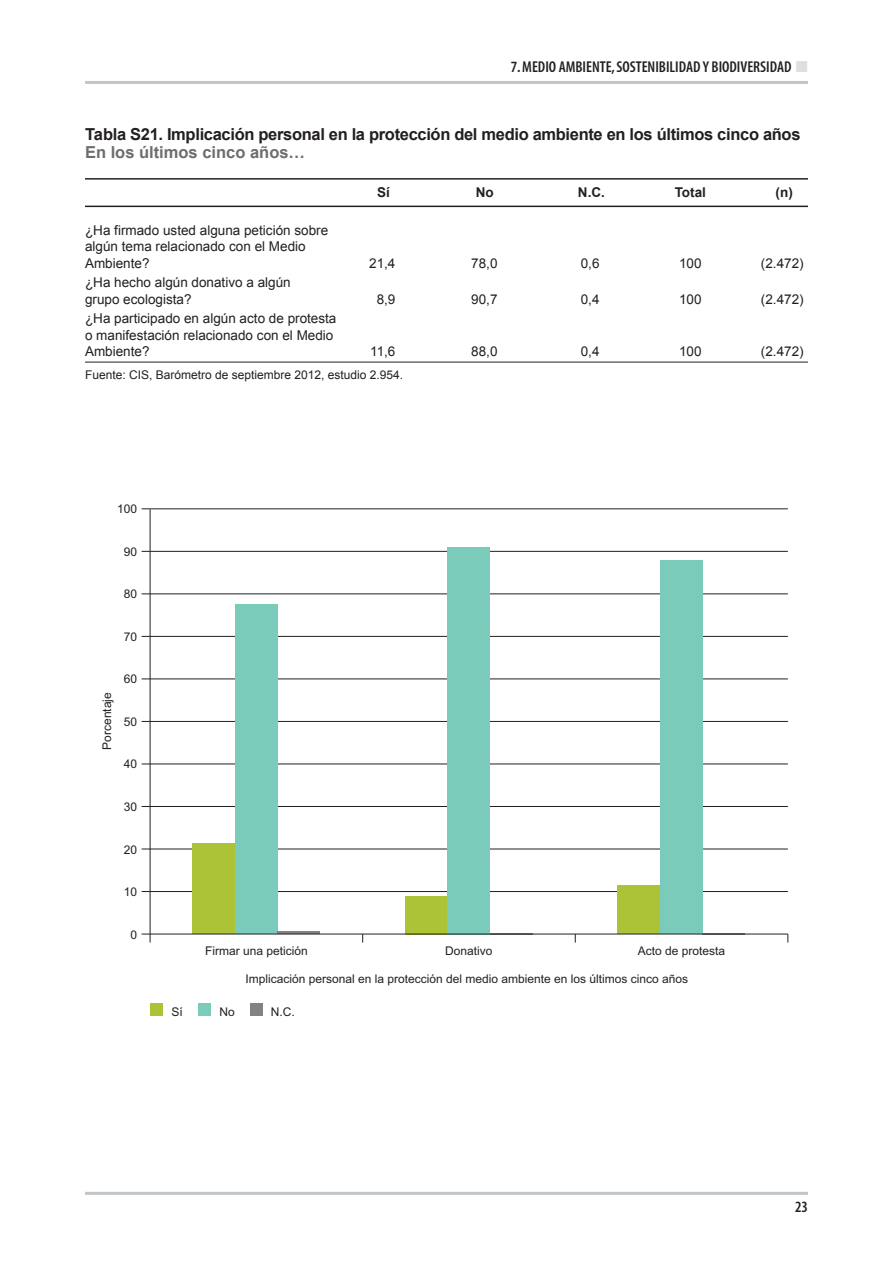
<style>
.page{position:relative;width:893px;height:1263px;background:#fff}
.page>*{position:absolute;margin:0;border:0;box-sizing:border-box;transform-origin:0 0}
.t1{font:700 16.5px "Arial";letter-spacing:-.02em;color:#231f20}
.t2{font:700 16.5px "Arial";color:#6c6d70}
.t3{font:600 condensed 15.75px "Myriad";color:#231f20}
.t4{font:13.5px/16.5px "Arial";color:#231f20}
.t5{font:700 13.5px "Arial";color:#231f20}
.t6{font:12px "Arial";color:#231f20}
.s1{color:#dcdfe0}
</style>
<div class="page">
<hr style="left:85px;top:178px;width:723px;height:2px;background:#231f20">
<hr style="left:85px;top:206px;width:723px;height:1px;background:#231f20">
<hr style="left:85px;top:362px;width:723px;height:1px;background:#231f20">
<hr style="left:85px;top:81px;width:723px;height:3px;background:#bfc5c8">
<hr style="left:85px;top:1192px;width:723px;height:3px;background:#bfc5c8">
<hr style="left:150px;top:891px;width:638px;height:1px;background:#231f20">
<hr style="left:150px;top:849px;width:638px;height:1px;background:#231f20">
<hr style="left:150px;top:806px;width:638px;height:1px;background:#231f20">
<hr style="left:150px;top:763px;width:638px;height:1px;background:#231f20">
<hr style="left:150px;top:721px;width:638px;height:1px;background:#231f20">
<hr style="left:150px;top:678px;width:638px;height:1px;background:#231f20">
<hr style="left:150px;top:636px;width:638px;height:1px;background:#231f20">
<hr style="left:150px;top:593px;width:638px;height:1px;background:#231f20">
<hr style="left:150px;top:551px;width:638px;height:1px;background:#231f20">
<hr style="left:150px;top:508px;width:638px;height:1px;background:#231f20">
<hr style="left:150px;top:509px;width:1px;height:425px;background:#231f20">
<svg style="left:142px;top:934px;width:9px;height:8px"></svg>
<div style="left:193px;top:843px;width:42px;height:90px;background:#acc237"></div>
<div style="left:235px;top:604px;width:43px;height:329px;background:#7acbb9"></div>
<hr style="left:278px;top:931px;width:42px;height:2px;background:#808285">
<div style="left:405px;top:896px;width:43px;height:38px;background:#acc237"></div>
<div style="left:448px;top:547px;width:42px;height:387px;background:#7acbb9"></div>
<hr style="left:490px;top:933px;width:43px;height:1px;background:#808285">
<hr style="left:702px;top:933px;width:43px;height:1px;background:#808285">
<div style="left:618px;top:885px;width:42px;height:49px;background:#acc237"></div>
<div style="left:660px;top:560px;width:42px;height:374px;background:#7acbb9"></div>
<hr style="left:150px;top:934px;width:638px;height:1px;background:#231f20">
<div style="left:250px;top:1003px;width:12px;height:13px;background:#808285"></div>
<div style="left:198px;top:1003px;width:13px;height:13px;background:#7acbb9"></div>
<div style="left:150px;top:1003px;width:13px;height:13px;background:#acc237"></div>
<p class="t3" style="left:511px;top:62px;width:299px">7.MEDIO AMBIENTE,SOSTENIBILIDAD Y BIODIVERSIDAD <span class="s1">■</span></p>
<p class="t1" style="left:85px;top:125px;width:717px">Tabla S21. Implicación personal en la protección del medio ambiente en los últimos cinco años</p>
<p class="t2" style="left:85px;top:143px;width:222px">En los últimos cinco años…</p>
<p class="t5" style="left:377px;top:184px;width:14px">Sí</p>
<p class="t5" style="left:476px;top:184px;width:19px">No</p>
<p class="t5" style="left:578px;top:184px;width:29px">N.C.</p>
<p class="t5" style="left:675px;top:184px;width:33px">Total</p>
<p class="t5" style="left:776px;top:184px;width:19px">(n)</p>
<p class="t4" style="left:85px;top:222px;width:245px">¿Ha firmado usted alguna petición sobre algún tema relacionado con el Medio<br>Ambiente?</p>
<p class="t4" style="left:369px;top:255px;width:28px">21,4</p>
<p class="t4" style="left:471px;top:255px;width:28px">78,0</p>
<p class="t4" style="left:581px;top:255px;width:20px">0,6</p>
<p class="t4" style="left:679px;top:255px;width:24px">100</p>
<p class="t4" style="left:761px;top:255px;width:44px">(2.472)</p>
<p class="t4" style="left:85px;top:274px;width:207px">¿Ha hecho algún donativo a algún grupo ecologista?</p>
<p class="t4" style="left:377px;top:291px;width:20px">8,9</p>
<p class="t4" style="left:471px;top:291px;width:28px">90,7</p>
<p class="t4" style="left:581px;top:291px;width:20px">0,4</p>
<p class="t4" style="left:679px;top:291px;width:24px">100</p>
<p class="t4" style="left:761px;top:291px;width:44px">(2.472)</p>
<p class="t4" style="left:85px;top:310px;width:253px">¿Ha participado en algún acto de protesta o manifestación relacionado con el Medio<br>Ambiente?</p>
<p class="t4" style="left:370px;top:343px;width:27px">11,6</p>
<p class="t4" style="left:471px;top:343px;width:28px">88,0</p>
<p class="t4" style="left:581px;top:343px;width:20px">0,4</p>
<p class="t4" style="left:679px;top:343px;width:24px">100</p>
<p class="t4" style="left:761px;top:343px;width:44px">(2.472)</p>
<p class="t6" style="left:85px;top:368px;width:320px">Fuente: CIS, Barómetro de septiembre 2012, estudio 2.954.</p>
<p class="t6" style="left:117px;top:501px;width:22px">100</p>
<p class="t6" style="left:124px;top:544px;width:15px">90</p>
<p class="t6" style="left:124px;top:586px;width:15px">80</p>
<p class="t6" style="left:124px;top:629px;width:15px">70</p>
<p class="t6" style="left:124px;top:671px;width:15px">60</p>
<p class="t6" style="left:124px;top:714px;width:15px">50</p>
<p class="t6" style="left:124px;top:756px;width:15px">40</p>
<p class="t6" style="left:124px;top:799px;width:15px">30</p>
<p class="t6" style="left:124px;top:841px;width:15px">20</p>
<p class="t6" style="left:124px;top:884px;width:15px">10</p>
<p class="t6" style="left:131px;top:926px;width:8px">0</p>
<p class="t6" style="left:99px;top:750px;width:59px;rotate:-90deg">Porcentaje</p>
<p class="t6" style="left:205px;top:943px;width:104px">Firmar una petición</p>
<p class="t6" style="left:445px;top:943px;width:49px">Donativo</p>
<p class="t6" style="left:638px;top:943px;width:89px">Acto de protesta</p>
<p class="t6" style="left:245px;top:971px;width:444px">Implicación personal en la protección del medio ambiente en los últimos cinco años</p>
<p class="t6" style="left:171px;top:1004px;width:13px">Sí</p>
<p class="t6" style="left:219px;top:1004px;width:17px">No</p>
<p class="t6" style="left:271px;top:1004px;width:25px">N.C.</p>
<p class="t3" style="left:795px;top:1201px;width:14px">23</p>
</div>
